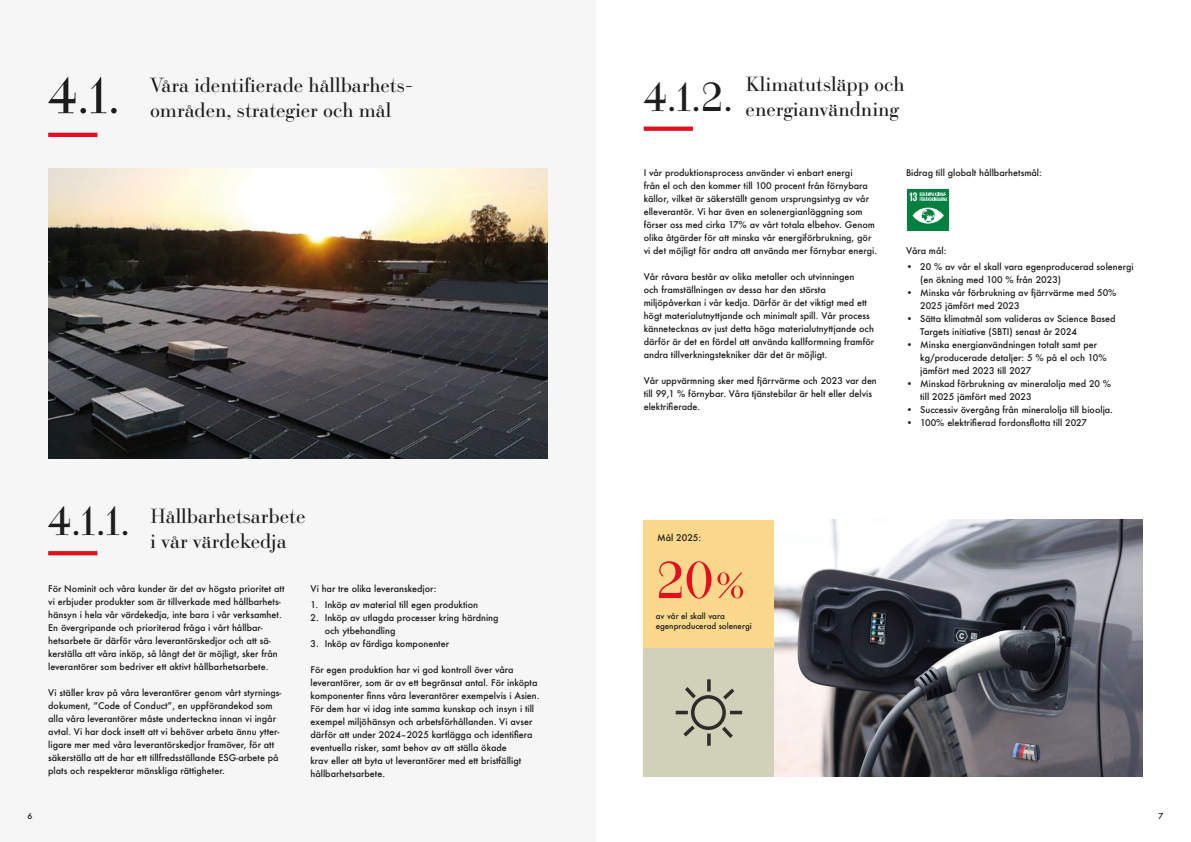
<style>
.page{position:relative;width:1191px;height:842px;background:#fff}
.page>*{position:absolute;margin:0;border:0;box-sizing:border-box;transform-origin:0 0}
.t1{font:51px "Ratio Modern";color:#e30e20}
.t2{font:50px "Ratio Modern";color:#1d1d1b}
.t3{font:40px "Ratio Modern";color:#1d1d1b}
.t4{font:20px/25px "Ratio Modern";color:#1d1d1b}
.t5{font:500 9px/13px "Futura";color:#1d1d1b}
.t6{font:500 8px/10px "Futura";color:#1d1d1b}
.s1{font-size:40px}
</style>
<div class="page">
<img style="left:774px;top:520px;width:368px;height:257px">
<div style="left:0;top:0;width:595px;height:842px;background:#f6f6f6"></div>
<div style="left:643px;top:520px;width:131px;height:128px;background:#fcd88c"></div>
<div style="left:643px;top:648px;width:131px;height:129px;background:#d0d1b8"></div>
<div style="left:691px;top:695px;width:35px;height:35px;border:4px solid #2e2d2c;border-radius:50%"></div>
<svg style="left:707px;top:679px;width:3px;height:12px"></svg>
<svg style="left:707px;top:733px;width:3px;height:13px"></svg>
<svg style="left:730px;top:711px;width:12px;height:3px"></svg>
<svg style="left:675px;top:711px;width:13px;height:3px"></svg>
<svg style="left:685px;top:687px;width:14px;height:15px"></svg>
<svg style="left:718px;top:723px;width:15px;height:15px"></svg>
<svg style="left:719px;top:688px;width:16px;height:15px"></svg>
<svg style="left:683px;top:722px;width:15px;height:15px"></svg>
<hr style="left:48px;top:133px;width:49px;height:4px;background:#e30e20">
<svg style="left:48px;top:551px;width:49px;height:4px"></svg>
<img style="left:48px;top:169px;width:499px;height:290px">
<svg style="left:643px;top:127px;width:50px;height:4px"></svg>
<div style="left:906px;top:189px;width:42px;height:42px;background:#00813f"></div>
<svg style="left:912px;top:208px;width:31px;height:16px"></svg>
<svg style="left:909px;top:192px;width:38px;height:9px"></svg>
<h2 class="t2" style="left:48px;top:63px;width:73px">4.1.</h2>
<h3 class="t4" style="left:150px;top:71px;width:264px">Våra identifierade hållbarhets&shy;områden, strategier och mål</h3>
<h3 class="t4" style="left:150px;top:503px;width:157px;text-indent:-102px"><span class="s1">4.1.1.</span> Hållbarhetsarbete i vår värdekedja</h3>
<p class="t5" style="left:48px;top:582px;width:238px">För Nominit och våra kunder är det av högsta prioritet att vi erbjuder produkter som är tillverkade med hållbarhets&shy;hänsyn i hela vår värdekedja, inte bara i vår verksamhet.<br>En övergripande och prioriterad fråga i vårt hållbar&shy;hetsarbete är därför våra leverantörskedjor och att sä&shy;kerställa att våra inköp, så långt det är möjligt, sker från leverantörer som bedriver ett aktivt hållbarhetsarbete.</p>
<p class="t5" style="left:48px;top:686px;width:235px">Vi ställer krav på våra leverantörer genom vårt styrnings&shy;dokument, ”Code of Conduct”, en uppförandekod som alla våra leverantörer måste underteckna innan vi ingår avtal. Vi har dock insett att vi behöver arbeta ännu ytter&shy;ligare mer med våra leverantörskedjor framöver, för att säkerställa att de har ett tillfredsställande ESG-arbete på plats och respekterar mänskliga rättigheter.</p>
<p class="t5" style="left:310px;top:582px;width:127px">Vi har tre olika leveranskedjor:</p>
<p class="t5" style="left:310px;top:598px;width:169px">1. Inköp av material till egen produktion</p>
<p class="t5" style="left:325px;top:611px;width:175px;text-indent:-14px">2. Inköp av utlagda processer kring härdning och ytbehandling</p>
<p class="t5" style="left:310px;top:637px;width:140px">3. Inköp av färdiga komponenter</p>
<p class="t5" style="left:310px;top:663px;width:231px">För egen produktion har vi god kontroll över våra leverantörer, som är av ett begränsat antal. För inköpta komponenter finns våra leverantörer exempelvis i Asien.<br>För dem har vi idag inte samma kunskap och insyn i till exempel miljöhänsyn och arbetsförhållanden. Vi avser därför att under 2024–2025 kartlägga och identifiera eventuella risker, samt behov av att ställa ökade<br>krav eller att byta ut leverantörer med ett bristfälligt hållbarhetsarbete.</p>
<h3 class="t3" style="left:643px;top:71px;width:91px">4.1.2.</h3>
<h3 class="t4" style="left:745px;top:71px;width:160px">Klimatutsläpp och energianvändning</h3>
<p class="t5" style="left:643px;top:166px;width:235px">I vår produktionsprocess använder vi enbart energi<br>från el och den kommer till 100 procent från förnybara källor, vilket är säkerställt genom ursprungsintyg av vår elleverantör. Vi har även en solenergianläggning som förser oss med cirka 17% av vårt totala elbehov. Genom olika åtgärder för att minska vår energiförbrukning, gör vi det möjligt för andra att använda mer förnybar energi.</p>
<p class="t5" style="left:643px;top:270px;width:232px">Vår råvara består av olika metaller och utvinningen<br>och framställningen av dessa har den största miljöpåverkan i vår kedja. Därför är det viktigt med ett högt materialutnyttjande och minimalt spill. Vår process kännetecknas av just detta höga materialutnyttjande och därför är det en fördel att använda kallformning framför andra tillverkningstekniker där det är möjligt.</p>
<p class="t5" style="left:643px;top:374px;width:235px">Vår uppvärmning sker med fjärrvärme och 2023 var den till 99,1 % förnybar. Våra tjänstebilar är helt eller delvis elektrifierade.</p>
<p class="t5" style="left:906px;top:166px;width:137px">Bidrag till globalt hållbarhetsmål:</p>
<p class="t5" style="left:906px;top:244px;width:42px">Våra mål:</p>
<p class="t5" style="left:920px;top:260px;width:215px;text-indent:-14px">• 20 % av vår el skall vara egenproducerad solenergi (en ökning med 100 % från 2023)</p>
<p class="t5" style="left:920px;top:286px;width:198px;text-indent:-14px">• Minska vår förbrukning av fjärrvärme med 50%<br>2025 jämfört med 2023</p>
<p class="t5" style="left:920px;top:312px;width:197px;text-indent:-14px">• Sätta klimatmål som valideras av Science Based<br>Targets initiative (SBTI) senast år 2024</p>
<p class="t5" style="left:920px;top:338px;width:188px;text-indent:-14px">• Minska energianvändningen totalt samt per kg/producerade detaljer: 5 % på el och 10% jämfört med 2023 till 2027</p>
<p class="t5" style="left:920px;top:377px;width:192px;text-indent:-14px">• Minskad förbrukning av mineralolja med 20 % till 2025 jämfört med 2023</p>
<p class="t5" style="left:906px;top:403px;width:209px">• Successiv övergång från mineralolja till bioolja.</p>
<p class="t5" style="left:906px;top:416px;width:183px">• 100% elektrifierad fordonsflotta till 2027</p>
<p class="t5" style="left:657px;top:531px;width:46px">Mål 2025:</p>
<h1 class="t1" style="left:656px;top:547px;width:92px">20%</h1>
<p class="t6" style="left:655px;top:610px;width:98px">av vår el skall vara egenproducerad solenergi</p>
<p class="t6" style="left:28px;top:811px;width:6px">6</p>
<p class="t6" style="left:1158px;top:811px;width:6px">7</p>
</div>
